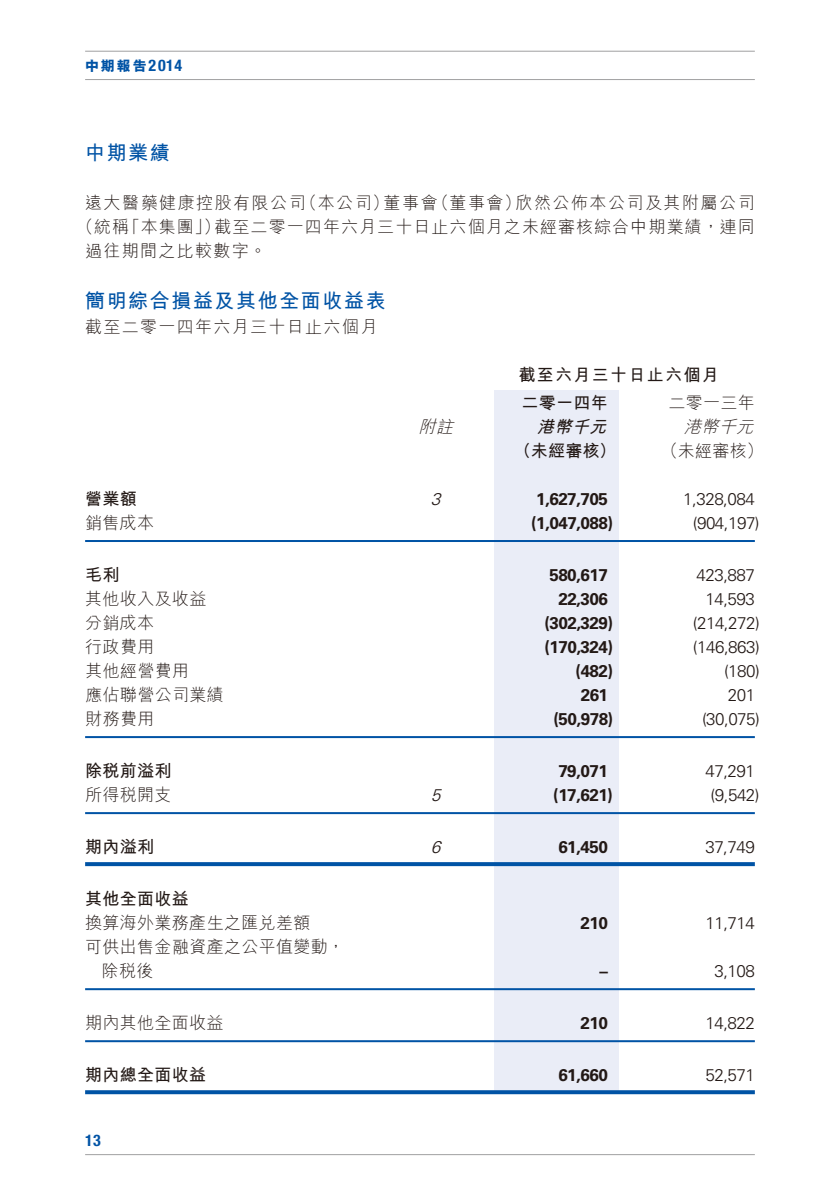
<style>
.page{position:relative;width:840px;height:1191px;background:#fff}
.page>*{position:absolute;margin:0;border:0;box-sizing:border-box;transform-origin:0 0}
.t1{font:700 20px "M Hei HK";letter-spacing:.08em;color:#0053a5}
.t2{font:300 17px/24px "M Hei HK";letter-spacing:.065em;color:#231916}
.t3{font:300 17px "Univers LT Std";letter-spacing:-.03em;color:#231916}
.t4{font:700 17px "Univers LT Std";letter-spacing:-.03em;color:#231916}
.t5{font:300 17px/24px "M Hei HK";letter-spacing:.02em;color:#231916}
.t6{font:700 17px "M Hei HK";letter-spacing:.02em;color:#231916}
.t7{font:300 17px "M Hei HK";letter-spacing:.09em;color:#231916}
.t8{font:700 17px "M Hei HK";letter-spacing:.08em;color:#231916}
.t9{font:italic 300 17px "M Hei HK";color:#231916}
.t10{font:italic 700 17px "M Hei HK";color:#231916}
.t11{font:italic 300 17px "Univers LT Std";color:#231916}
.t12{font:700 condensed 16px "Helvetica Neue LT Std";letter-spacing:.025em;color:#0053a5}
.t13{font:800 14px "M Hei HK";color:#0053a5}
</style>
<div class="page">
<hr style="left:85px;top:79px;width:669px;height:1px;background:#a0a0a1">
<hr style="left:85px;top:51px;width:669px;height:1px;background:#a0a0a1">
<hr style="left:85px;top:1154px;width:669px;height:1px;background:#a0a0a1">
<div style="left:493px;top:390px;width:125px;height:702px;background:#eaedf7"></div>
<hr style="left:85px;top:540px;width:669px;height:2px;background:#0053a5">
<hr style="left:85px;top:736px;width:669px;height:2px;background:#0053a5">
<hr style="left:85px;top:812px;width:669px;height:2px;background:#0053a5">
<svg style="left:85px;top:862px;width:669px;height:4px;background:#0858a7"></svg>
<hr style="left:85px;top:988px;width:669px;height:2px;background:#0053a5">
<hr style="left:85px;top:1040px;width:669px;height:2px;background:#0053a5">
<svg style="left:85px;top:1090px;width:669px;height:4px;background:#0d5ca9"></svg>
<p class="t13" style="left:85px;top:56px;width:63px">中期報告</p>
<p class="t12" style="left:148px;top:56px;width:35px">2014</p>
<p class="t1" style="left:85px;top:138px;width:86px">中期業績</p>
<p class="t2" style="left:300px;top:190px;width:90px">（本公司）</p>
<p class="t2" style="left:432px;top:190px;width:90px">（董事會）</p>
<p class="t7" style="left:515px;top:191px;width:240px">欣然公佈本公司及其附屬公司</p>
<p class="t2" style="left:383px;top:190px;width:55px">董事會</p>
<p class="t2" style="left:214px;top:190px;width:541px;text-indent:-129px">遠大醫藥健康控股有限公司<br>截至二零一四年六月三十日止六個月之未經審核綜合中期業績，連同</p>
<p class="t2" style="left:85px;top:214px;width:183px;text-indent:-9px">（統稱<br>過往期間之比較數字。</p>
<p class="t1" style="left:85px;top:286px;width:302px">簡明綜合損益及其他全面收益表</p>
<p class="t2" style="left:85px;top:314px;width:293px">截至二零一四年六月三十日止六個月</p>
<p class="t2" style="left:123px;top:214px;width:99px">「本集團」）</p>
<p class="t8" style="left:518px;top:362px;width:202px">截至六月三十日止六個月</p>
<p class="t2" style="left:668px;top:390px;width:88px">二零一三年</p>
<p class="t6" style="left:521px;top:390px;width:88px">二零一四年</p>
<p class="t9" style="left:418px;top:415px;width:42px">附註</p>
<p class="t10" style="left:536px;top:414px;width:76px">港幣千元</p>
<p class="t9" style="left:683px;top:415px;width:77px">港幣千元</p>
<p class="t6" style="left:514px;top:438px;width:103px">（未經審核）</p>
<p class="t2" style="left:661px;top:438px;width:104px">（未經審核(</p>
<p class="t6" style="left:85px;top:486px;width:53px">營業額</p>
<p class="t11" style="left:430px;top:489px;width:16px">3</p>
<p class="t4" style="left:536px;top:489px;width:73px">1,627,705</p>
<p class="t3" style="left:683px;top:489px;width:73px">1,328,084</p>
<p class="t2" style="left:85px;top:510px;width:71px">銷售成本</p>
<p class="t4" style="left:531px;top:513px;width:83px">)1,047,088(</p>
<p class="t3" style="left:692px;top:513px;width:68px">)904,197(</p>
<p class="t6" style="left:85px;top:562px;width:36px">毛利</p>
<p class="t4" style="left:549px;top:565px;width:60px">580,617</p>
<p class="t3" style="left:696px;top:565px;width:60px">423,887</p>
<p class="t5" style="left:85px;top:586px;width:123px">其他收入及收益</p>
<p class="t4" style="left:558px;top:589px;width:51px">22,306</p>
<p class="t3" style="left:705px;top:589px;width:51px">14,593</p>
<p class="t2" style="left:85px;top:610px;width:71px">分銷成本</p>
<p class="t4" style="left:544px;top:613px;width:70px">)302,329(</p>
<p class="t3" style="left:692px;top:613px;width:68px">)214,272(</p>
<p class="t2" style="left:85px;top:634px;width:71px">行政費用</p>
<p class="t4" style="left:544px;top:637px;width:70px">)170,324(</p>
<p class="t3" style="left:692px;top:637px;width:68px">)146,863(</p>
<p class="t2" style="left:85px;top:658px;width:105px">其他經營費用</p>
<p class="t4" style="left:575px;top:661px;width:39px">)482(</p>
<p class="t3" style="left:723px;top:661px;width:37px">)180(</p>
<p class="t5" style="left:85px;top:682px;width:140px">應佔聯營公司業績</p>
<p class="t4" style="left:580px;top:685px;width:29px">261</p>
<p class="t3" style="left:727px;top:685px;width:29px">201</p>
<p class="t2" style="left:85px;top:706px;width:71px">財務費用</p>
<p class="t4" style="left:553px;top:709px;width:61px">)50,978(</p>
<p class="t3" style="left:701px;top:709px;width:59px">)30,075(</p>
<p class="t6" style="left:85px;top:758px;width:88px">除稅前溢利</p>
<p class="t4" style="left:558px;top:761px;width:51px">79,071</p>
<p class="t3" style="left:705px;top:761px;width:51px">47,291</p>
<p class="t2" style="left:85px;top:782px;width:88px">所得稅開支</p>
<p class="t11" style="left:430px;top:785px;width:16px">5</p>
<p class="t4" style="left:553px;top:785px;width:61px">)17,621(</p>
<p class="t3" style="left:710px;top:785px;width:50px">)9,542(</p>
<p class="t6" style="left:85px;top:834px;width:71px">期內溢利</p>
<p class="t6" style="left:85px;top:886px;width:105px">其他全面收益</p>
<p class="t11" style="left:430px;top:837px;width:16px">6</p>
<p class="t4" style="left:558px;top:837px;width:51px">61,450</p>
<p class="t3" style="left:705px;top:837px;width:51px">37,749</p>
<p class="t5" style="left:85px;top:910px;width:260px">換算海外業務產生之匯兌差額<br>可供出售金融資產之公平值變動，</p>
<p class="t4" style="left:580px;top:913px;width:29px">210</p>
<p class="t3" style="left:705px;top:913px;width:51px">11,714</p>
<p class="t2" style="left:102px;top:958px;width:53px">除稅後</p>
<p class="t4" style="left:599px;top:961px;width:10px">–</p>
<p class="t3" style="left:714px;top:961px;width:42px">3,108</p>
<p class="t5" style="left:85px;top:1010px;width:140px">期內其他全面收益</p>
<p class="t4" style="left:580px;top:1013px;width:29px">210</p>
<p class="t3" style="left:705px;top:1013px;width:51px">14,822</p>
<p class="t6" style="left:85px;top:1062px;width:123px">期內總全面收益</p>
<p class="t4" style="left:558px;top:1065px;width:51px">61,660</p>
<p class="t3" style="left:705px;top:1065px;width:51px">52,571</p>
<p class="t12" style="left:85px;top:1130px;width:17px">13</p>
</div>
